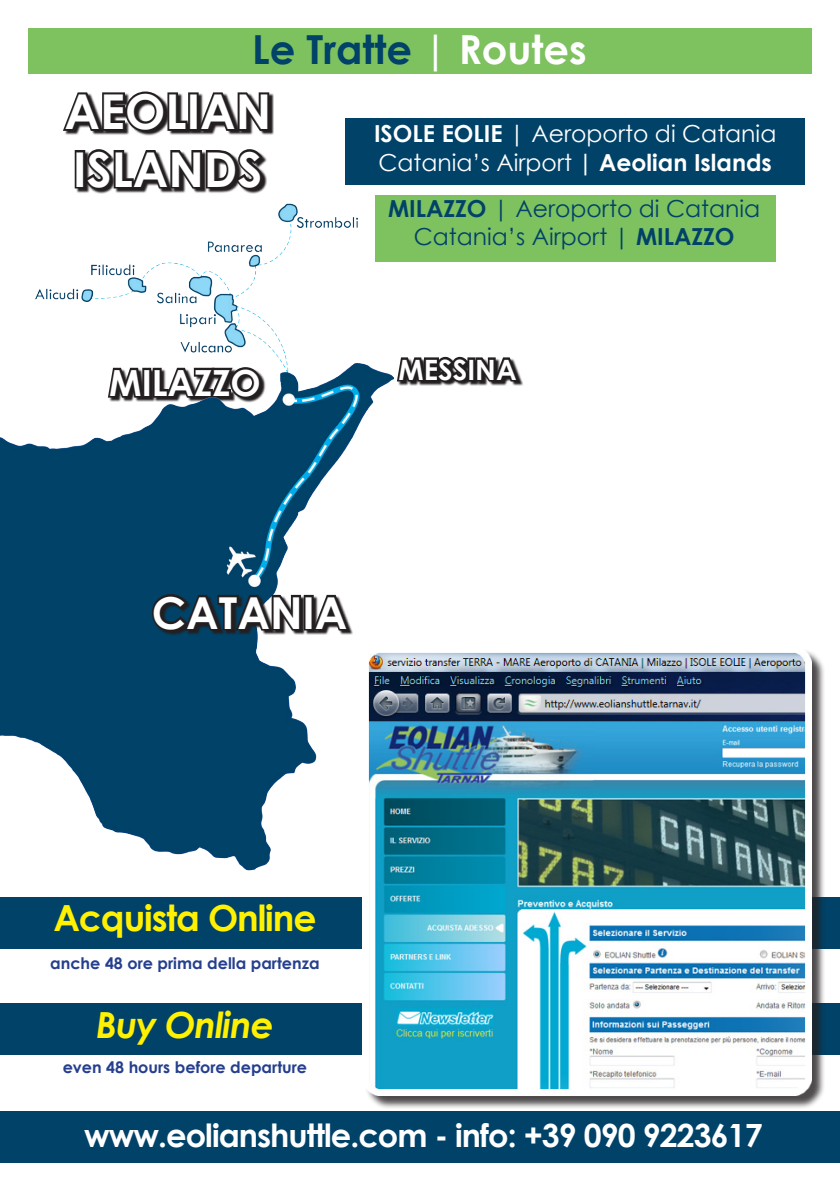
<style>
.page{position:relative;width:840px;height:1191px;background:#fff}
.page>*{position:absolute;margin:0;border:0;box-sizing:border-box;transform-origin:0 0}
.t1{font:700 48px "Century Gothic";color:#fff}
.t2{font:700 44px "Century Gothic";color:#fff}
.t3{font:700 40px "Century Gothic";color:#004268}
.t4{font:700 36px "Century Gothic";letter-spacing:-.03em;color:#fff101}
.t5{font:italic 700 36px "Century Gothic";letter-spacing:-.03em;color:#fff101}
.t6{font:700 36px "Century Gothic";color:#fff}
.t7{font:700 32px "Century Gothic";letter-spacing:-.03em;color:#fff}
.t8{font:700 28px "Century Gothic";color:#fff}
.t9{font:23.4px "Century Gothic";color:#fff}
.t10{font:23.4px "Century Gothic";color:#004268}
.t11{font:700 16px "Century Gothic";color:#253f8e}
.s1{color:#fff}
.s2{font-weight:700}
</style>
<div class="page">
<div style="left:28px;top:28px;width:783px;height:46px;background:#7ec15f"></div>
<div style="left:345px;top:118px;width:459px;height:67px;background:#004268"></div>
<div style="left:375px;top:195px;width:399px;height:66px;background:#7ec15f"></div>
<div style="left:0;top:897px;width:839px;height:51px;background:#004268"></div>
<div style="left:0;top:1003px;width:839px;height:51px;background:#004268"></div>
<div style="left:0;top:1111px;width:839px;height:51px;background:#004268"></div>
<svg style="left:65px;top:93px;width:208px;height:101px"></svg>
<svg style="left:63px;top:91px;width:126px;height:43px"></svg>
<div style="left:188px;top:92px;width:10px;height:39px;border:4px solid #231f20"></div>
<svg style="left:196px;top:92px;width:75px;height:42px;background:#565253"></svg>
<div style="left:75px;top:150px;width:10px;height:38px;border:4px solid #231f20"></div>
<svg style="left:82px;top:147px;width:183px;height:45px"></svg>
<svg style="left:396px;top:356px;width:125px;height:30px;background:#504c4d"></svg>
<img style="left:0;top:204px;width:393px;height:667px">
<svg style="left:153px;top:595px;width:200px;height:40px"></svg>
<svg style="left:149px;top:592px;width:154px;height:41px;background:#263540"></svg>
<div style="left:303px;top:595px;width:10px;height:35px;border:4px solid #231f20"></div>
<svg style="left:310px;top:593px;width:42px;height:40px"></svg>
<div style="left:364px;top:649px;width:460px;height:460px;background:#231f20;opacity:.8"></div>
<img style="left:362px;top:646px;width:449px;height:449px">
<p class="t3" style="left:252px;top:19px;width:336px">Le Tratte <span class="s1">| Routes</span></p>
<p class="t1" style="left:65px;top:75px;width:208px">AEOLIAN</p>
<p class="t1" style="left:73px;top:133px;width:191px">ISLANDS</p>
<p class="t6" style="left:109px;top:355px;width:153px">MILAZZO</p>
<p class="t9" style="left:374px;top:118px;width:403px"><span class="s2">ISOLE EOLIE</span> | Aeroporto di Catania</p>
<p class="t9" style="left:378px;top:146px;width:395px">Catania’s Airport <span class="s2">| Aeolian Islands</span></p>
<p class="t10" style="left:388px;top:192px;width:373px"><span class="s2">MILAZZO</span> | Aeroporto di Catania</p>
<p class="t10" style="left:413px;top:220px;width:322px">Catania’s Airport | <span class="s2">MILAZZO</span></p>
<p class="t8" style="left:398px;top:348px;width:120px">MESSINA</p>
<p class="t2" style="left:152px;top:579px;width:197px">CATANIA</p>
<p class="t4" style="left:53px;top:891px;width:264px">Acquista Online</p>
<p class="t11" style="left:50px;top:950px;width:271px">anche 48 ore prima della partenza</p>
<p class="t5" style="left:96px;top:997px;width:179px">Buy Online</p>
<p class="t11" style="left:63px;top:1054px;width:246px">even 48 hours before departure</p>
<p class="t7" style="left:84px;top:1111px;width:679px">www.eolianshuttle.com - info: +39 090 9223617</p>
</div>
